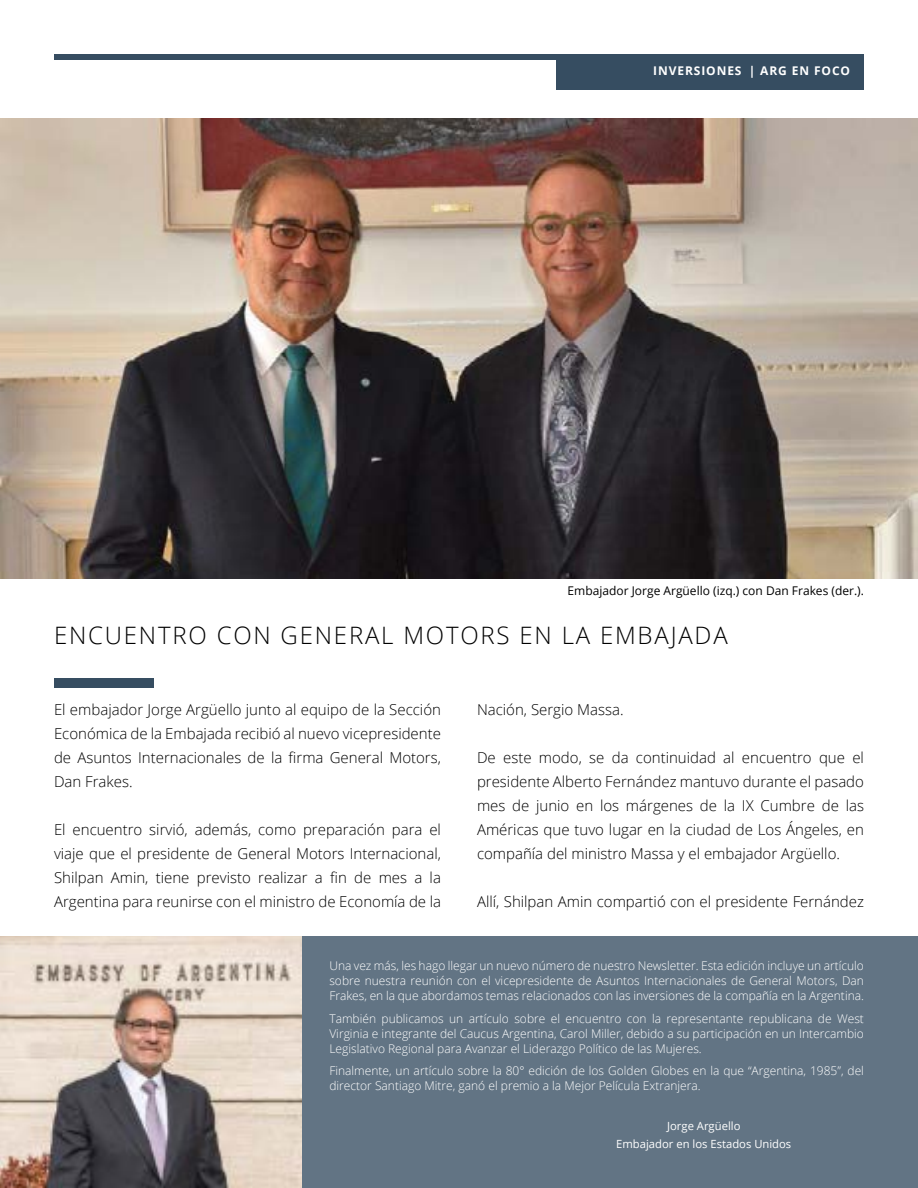
<style>
.page{position:relative;width:918px;height:1188px;background:#fff}
.page>*{position:absolute;margin:0;border:0;box-sizing:border-box;transform-origin:0 0}
.t1{font:300 24px "Open Sans";letter-spacing:.075em;color:#000}
.t2{font:300 15px/24px "Open Sans";color:#000;text-align:justify}
.t3{font:300 12px/15px "Open Sans";color:#fff;text-align:justify}
.t4{font:12px "Open Sans";color:#000}
.t5{font:700 12px "Open Sans";letter-spacing:.075em;color:#fff}
.t6{font:11.25px/18px "Open Sans";color:#fff;text-align:center}
</style>
<div class="page">
<div style="left:54px;top:54px;width:810px;height:5px;background:#364d61"></div>
<div style="left:556px;top:54px;width:308px;height:36px;background:#364d61"></div>
<img style="left:0;top:118px;width:918px;height:461px">
<div style="left:54px;top:678px;width:100px;height:10px;background:#364d61"></div>
<div style="left:54px;top:936px;width:864px;height:252px;background:#627484"></div>
<img style="left:0;top:936px;width:302px;height:252px">
<p class="t5" style="left:653px;top:62px;width:57px">INVERSIONE</p>
<p class="t5" style="left:735px;top:62px;width:117px">S | ARG EN FOCO</p>
<p class="t4" style="left:568px;top:582px;width:298px">Embajador Jorge Argüello (izq.) con Dan Frakes (der.).</p>
<h1 class="t1" style="left:54px;top:619px;width:675px">ENCUENTRO CON GENERAL MOTORS EN LA EMBAJADA</h1>
<p class="t2" style="left:54px;top:697px;width:389px">El embajador Jorge Argüello junto al equipo de la Sección Económica de la Embajada recibió al nuevo vicepresidente de Asuntos Internacionales de la firma General Motors, Dan Frakes.</p>
<p class="t2" style="left:54px;top:817px;width:389px">El encuentro sirvió, además, como preparación para el viaje que el presidente de General Motors Internacional, Shilpan Amin, tiene previsto realizar a fin de mes a la Argentina para reunirse con el ministro de Economía de la</p>
<p class="t2" style="left:477px;top:697px;width:148px">Nación, Sergio Massa.</p>
<p class="t2" style="left:477px;top:745px;width:389px">De este modo, se da continuidad al encuentro que el presidente Alberto Fernández mantuvo durante el pasado mes de junio en los márgenes de la IX Cumbre de las Américas que tuvo lugar en la ciudad de Los Ángeles, en compañía del ministro Massa y el embajador Argüello.</p>
<p class="t2" style="left:477px;top:889px;width:389px">Allí, Shilpan Amin compartió con el presidente Fernández</p>
<p class="t3" style="left:329px;top:958px;width:536px">Una vez más, les hago llegar un nuevo número de nuestro Newsletter. Esta edición incluye un artículo sobre nuestra reunión con el vicepresidente de Asuntos Internacionales de General Motors, Dan Frakes, en la que abordamos temas relacionados con las inversiones de la compañía en la Argentina.</p>
<p class="t3" style="left:329px;top:1011px;width:536px">También publicamos un artículo sobre el encuentro con la representante republicana de West Virginia e integrante del Caucus Argentina, Carol Miller, debido a su participación en un Intercambio Legislativo Regional para Avanzar el Liderazgo Político de las Mujeres.</p>
<p class="t3" style="left:329px;top:1063px;width:536px">Finalmente, un artículo sobre la 80° edición de los Golden Globes en la que “Argentina, 1985”, del director Santiago Mitre, ganó el premio a la Mejor Película Extranjera.</p>
<p class="t6" style="left:616px;top:1117px;width:177px">Jorge Argüello<br>Embajador en los Estados Unidos</p>
</div>
